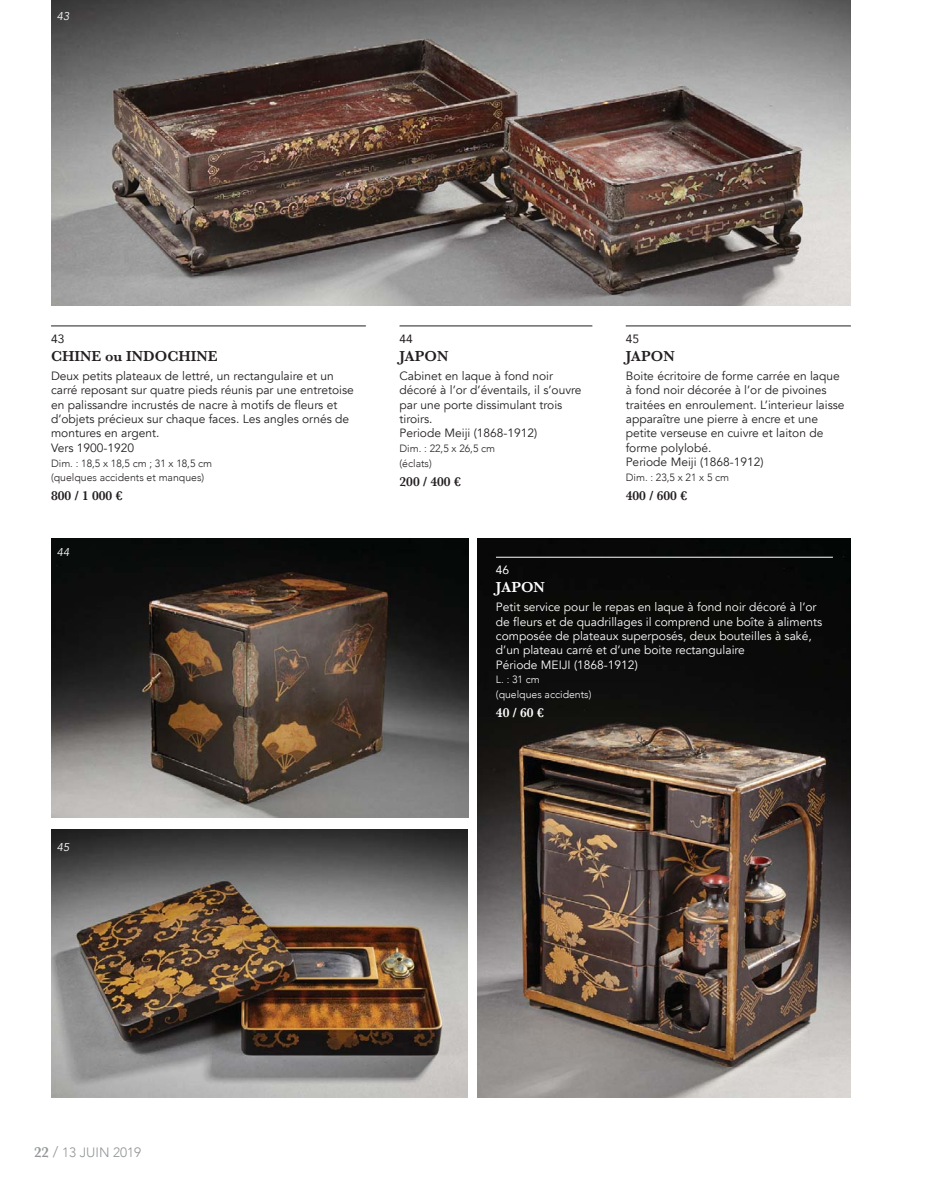
<style>
.page{position:relative;width:936px;height:1191px;background:#fff}
.page>*{position:absolute;margin:0;border:0;box-sizing:border-box;transform-origin:0 0}
.t1{font:600 15px "Baskerville";color:#231f20}
.t2{font:600 15px "Baskerville";color:#fff}
.t3{font:600 13.5px "Baskerville";color:#231f20}
.t4{font:300 13.5px "Avenir";color:#939598}
.t5{font:600 13.5px "Baskerville";color:#fff}
.t6{font:12px/14.4px "Avenir";color:#231f20}
.t7{font:12px/14.4px "Avenir";color:#fff}
.t8{font:12px "Avenir";color:#231f20}
.t9{font:12px "Avenir";color:#fff}
.t10{font:italic 11.25px "Avenir";color:#fff}
.t11{font:300 10.5px/14.7px "Avenir";color:#231f20}
.t12{font:300 10.5px/14.7px "Avenir";color:#fff}
.s1{font-family:"Baskerville";font-weight:600;font-size:15px}
.s2{font-size:15px}
</style>
<div class="page">
<img style="left:51px;top:0;width:799px;height:305px">
<img style="left:51px;top:538px;width:417px;height:280px">
<img style="left:478px;top:538px;width:372px;height:559px">
<img style="left:51px;top:829px;width:417px;height:268px">
<hr style="left:51px;top:326px;width:315px;height:1px;background:#231f20">
<hr style="left:399px;top:326px;width:193px;height:1px;background:#231f20">
<hr style="left:625px;top:326px;width:225px;height:1px;background:#231f20">
<hr style="left:496px;top:557px;width:336px;height:1px;background:#fff">
<p class="t10" style="left:57px;top:9px;width:14px">43</p>
<p class="t8" style="left:51px;top:331px;width:15px">43</p>
<p class="t1" style="left:51px;top:348px;width:168px">CHINE ou INDOCHINE</p>
<p class="t6" style="left:51px;top:369px;width:304px">Deux petits plateaux de lettré, un rectangulaire et un carré reposant sur quatre pieds réunis par une entretoise en palissandre incrustés de nacre à motifs de fleurs et d’objets précieux sur chaque faces. Les angles ornés de montures en argent.<br>Vers 1900-1920</p>
<p class="t11" style="left:51px;top:456px;width:163px">Dim. : 18,5 x 18,5 cm ; 31 x 18,5 cm (quelques accidents et manques)</p>
<p class="t3" style="left:51px;top:488px;width:73px">800 / 1 000 €</p>
<p class="t10" style="left:57px;top:544px;width:14px">44</p>
<p class="t8" style="left:399px;top:331px;width:15px">44</p>
<p class="t1" style="left:399px;top:348px;width:50px">JAPON</p>
<p class="t6" style="left:399px;top:369px;width:184px">Cabinet en laque à fond noir décoré à l’or d’éventails, il s’ouvre par une porte dissimulant trois tiroirs.<br>Periode Meiji (1868-1912)</p>
<p class="t11" style="left:399px;top:441px;width:97px">Dim. : 22,5 x 26,5 cm (éclats)</p>
<p class="t3" style="left:399px;top:474px;width:63px">200 / 400 €</p>
<p class="t8" style="left:625px;top:331px;width:15px">45</p>
<p class="t1" style="left:625px;top:348px;width:50px">JAPON</p>
<p class="t6" style="left:625px;top:369px;width:220px">Boite écritoire de forme carrée en laque à fond noir décorée à l’or de pivoines traitées en enroulement. L’interieur laisse apparaître une pierre à encre et une petite verseuse en cuivre et laiton de forme polylobé.<br>Periode Meiji (1868-1912)</p>
<p class="t11" style="left:625px;top:470px;width:105px">Dim. : 23,5 x 21 x 5 cm</p>
<p class="t3" style="left:625px;top:488px;width:63px">400 / 600 €</p>
<p class="t9" style="left:496px;top:562px;width:15px">46</p>
<p class="t2" style="left:496px;top:579px;width:50px">JAPON</p>
<p class="t7" style="left:496px;top:600px;width:327px">Petit service pour le repas en laque à fond noir décoré à l’or de fleurs et de quadrillages il comprend une boîte à aliments composée de plateaux superposés, deux bouteilles à saké, d’un plateau carré et d’une boite rectangulaire<br>Période MEIJI (1868-1912)</p>
<p class="t12" style="left:496px;top:673px;width:97px">L. : 31 cm<br>(quelques accidents)</p>
<p class="t5" style="left:496px;top:705px;width:49px">40 / 60 €</p>
<p class="t10" style="left:57px;top:839px;width:14px">45</p>
<p class="t4" style="left:34px;top:1143px;width:109px"><span class="s1">22</span> <span class="s2">/</span> 13 JUIN 2019</p>
</div>
